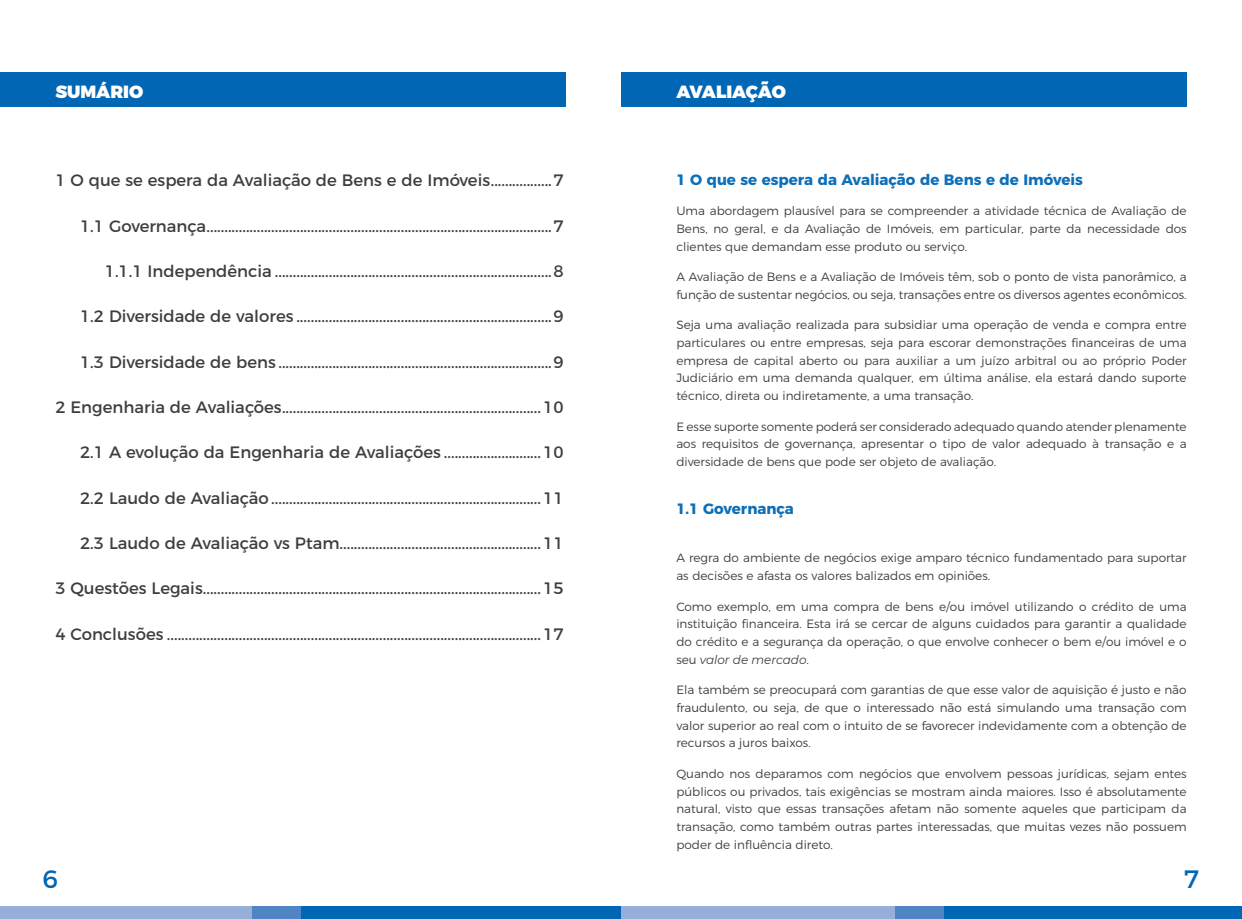
<style>
.page{position:relative;width:1242px;height:919px;background:#fff}
.page>*{position:absolute;margin:0;border:0;box-sizing:border-box;transform-origin:0 0}
.t1{font:25.05px "Montserrat";color:#0166b3}
.t2{font:900 17.7px "Montserrat";color:#fff}
.t3{font:16.5px "Montserrat";color:#3e3e3f}
.t4{font:700 15px "Montserrat";color:#0c6fb8}
.t5{font:300 12px/17.7px "Montserrat";color:#3e3e3f;text-align:justify}
.s1{font-weight:400;font-style:italic}
</style>
<div class="page">
<div style="left:0;top:906px;width:621px;height:12px;background:#0166b3"></div>
<div style="left:621px;top:906px;width:621px;height:12px;background:#0166b3"></div>
<div style="left:28px;top:906px;width:273px;height:12px;background:#5084c4"></div>
<div style="left:670px;top:906px;width:273px;height:12px;background:#5084c4"></div>
<div style="left:0;top:906px;width:252px;height:12px;background:#96afda"></div>
<div style="left:621px;top:906px;width:273px;height:12px;background:#96afda"></div>
<div style="left:0;top:72px;width:565px;height:34px;background:#0166b3"></div>
<div style="left:621px;top:72px;width:565px;height:34px;background:#0166b3"></div>
<h2 class="t2" style="left:55px;top:77px;width:89px">SUMÁRIO</h2>
<h2 class="t2" style="left:676px;top:77px;width:111px">AVALIAÇÃO</h2>
<h3 class="t3" style="left:55px;top:167px;width:510px">1 O que se espera da Avaliação de Bens e de Imóveis.................7</h3>
<h3 class="t3" style="left:80px;top:212px;width:485px">1.1 Governança................................................................................................7</h3>
<h3 class="t3" style="left:105px;top:258px;width:460px">1.1.1 Independência .............................................................................8</h3>
<h3 class="t3" style="left:80px;top:303px;width:485px">1.2 Diversidade de valores .......................................................................9</h3>
<h3 class="t3" style="left:80px;top:348px;width:485px">1.3 Diversidade de bens ............................................................................9</h3>
<h3 class="t3" style="left:55px;top:394px;width:510px">2 Engenharia de Avaliações........................................................................10</h3>
<h3 class="t3" style="left:80px;top:439px;width:485px">2.1 A evolução da Engenharia de Avaliações ...........................10</h3>
<h3 class="t3" style="left:80px;top:484px;width:485px">2.2 Laudo de Avaliação...........................................................................11</h3>
<h3 class="t3" style="left:80px;top:529px;width:485px">2.3 Laudo de Avaliação vs Ptam........................................................11</h3>
<h3 class="t3" style="left:55px;top:575px;width:510px">3 Questões Legais..............................................................................................15</h3>
<h3 class="t3" style="left:55px;top:620px;width:510px">4 Conclusões ........................................................................................................17</h3>
<p class="t4" style="left:676px;top:167px;width:408px">1 O que se espera da Avaliação de Bens e de Imóveis</p>
<p class="t5" style="left:676px;top:201px;width:512px">Uma abordagem plausível para se compreender a atividade técnica de Avaliação de Bens, no geral, e da Avaliação de Imóveis, em particular, parte da necessidade dos clientes que demandam esse produto ou serviço.</p>
<p class="t5" style="left:676px;top:267px;width:512px">A Avaliação de Bens e a Avaliação de Imóveis têm, sob o ponto de vista panorâmico, a função de sustentar negócios, ou seja, transações entre os diversos agentes econômicos.</p>
<p class="t5" style="left:676px;top:315px;width:512px">Seja uma avaliação realizada para subsidiar uma operação de venda e compra entre particulares ou entre empresas, seja para escorar demonstrações financeiras de uma empresa de capital aberto ou para auxiliar a um juízo arbitral ou ao próprio Poder Judiciário em uma demanda qualquer, em última análise, ela estará dando suporte técnico, direta ou indiretamente, a uma transação.</p>
<p class="t5" style="left:676px;top:416px;width:512px">E esse suporte somente poderá ser considerado adequado quando atender plenamente aos requisitos de governança, apresentar o tipo de valor adequado à transação e a diversidade de bens que pode ser objeto de avaliação.</p>
<p class="t4" style="left:676px;top:496px;width:119px">1.1 Governança</p>
<p class="t5" style="left:676px;top:548px;width:512px">A regra do ambiente de negócios exige amparo técnico fundamentado para suportar as decisões e afasta os valores balizados em opiniões.</p>
<p class="t5" style="left:676px;top:596px;width:512px">Como exemplo, em uma compra de bens e/ou imóvel utilizando o crédito de uma instituição financeira. Esta irá se cercar de alguns cuidados para garantir a qualidade do crédito e a segurança da operação, o que envolve conhecer o bem e/ou imóvel e o seu <span class="s1">valor de mercado</span>.</p>
<p class="t5" style="left:676px;top:680px;width:512px">Ela também se preocupará com garantias de que esse valor de aquisição é justo e não fraudulento, ou seja, de que o interessado não está simulando uma transação com valor superior ao real com o intuito de se favorecer indevidamente com a obtenção de recursos a juros baixos.</p>
<p class="t5" style="left:676px;top:763px;width:512px">Quando nos deparamos com negócios que envolvem pessoas jurídicas, sejam entes públicos ou privados, tais exigências se mostram ainda maiores. Isso é absolutamente natural, visto que essas transações afetam não somente aqueles que participam da transação, como também outras partes interessadas, que muitas vezes não possuem poder de influência direto.</p>
<h1 class="t1" style="left:43px;top:858px;width:17px">6</h1>
<h1 class="t1" style="left:1184px;top:858px;width:17px">7</h1>
</div>
